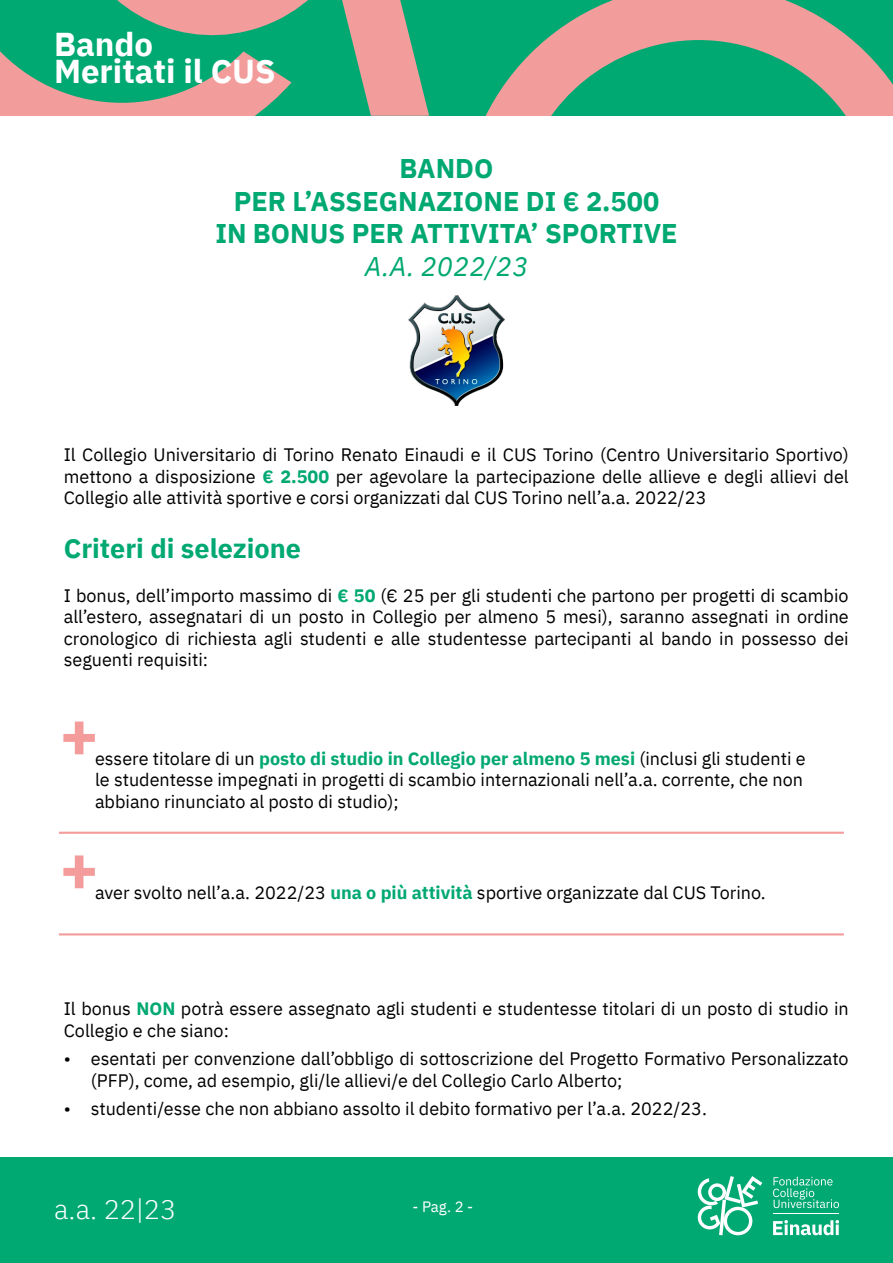
<style>
.page{position:relative;width:893px;height:1263px;background:#fff}
.page>*{position:absolute;margin:0;border:0;box-sizing:border-box;transform-origin:0 0}
.t1{font:700 67.5px/133.9px "IBM Plex Sans";color:#f39c9b}
.t2{font:700 33px/27.6px "IBM Plex Sans";color:#fff}
.t3{font:300 27.15px "IBM Plex Sans";color:#fff}
.t4{font:700 27px/32.4px "IBM Plex Sans";color:#00a872;text-align:center}
.t5{font:italic 27px "IBM Plex Sans";color:#00a872}
.t6{font:18px/21.6px "IBM Plex Sans";color:#000}
.t7{font:15px "IBM Plex Sans";color:#fff}
.s1{font-weight:700;color:#00a872}
</style>
<div class="page">
<svg style="left:431px;top:0;width:462px;height:116px;background:#65a283"></svg>
<svg style="left:0;top:0;width:429px;height:116px;background:#63a383"></svg>
<div style="left:0;top:1157px;width:893px;height:106px;background:#00a872"></div>
<svg style="left:773px;top:1177px;width:66px;height:31px"></svg>
<svg style="left:698px;top:1176px;width:64px;height:59px"></svg>
<svg style="left:773px;top:1220px;width:66px;height:15px"></svg>
<hr style="left:773px;top:1213px;width:66px;height:1px;background:#fff">
<img style="left:408px;top:296px;width:96px;height:110px">
<hr style="left:59px;top:832px;width:785px;height:2px;background:#f39c9b">
<hr style="left:59px;top:933px;width:785px;height:2px;background:#f39c9b">
<h2 class="t2" style="left:54px;top:27px;width:223px">Bando<br>Meritati il CUS</h2>
<h3 class="t4" style="left:215px;top:150px;width:464px">BANDO<br>PER L’ASSEGNAZIONE DI € 2.500<br>IN BONUS PER ATTIVITA’ SPORTIVE</h3>
<h3 class="t5" style="left:365px;top:245px;width:165px">A.A. 2022/23</h3>
<p class="t6" style="left:64px;top:442px;width:786px;text-align:justify">Il Collegio Universitario di Torino Renato Einaudi e il CUS Torino (Centro Universitario Sportivo) mettono a disposizione <span class="s1">€ 2.500</span> per agevolare la partecipazione delle allieve e degli allievi del Collegio alle attività sportive e corsi organizzati dal CUS Torino nell’a.a. 2022/23</p>
<h3 class="t4" style="left:64px;top:530px;width:239px">Criteri di selezione</h3>
<p class="t6" style="left:64px;top:583px;width:786px;text-align:justify">I bonus, dell’importo massimo di <span class="s1">€ 50</span> (€ 25 per gli studenti che partono per progetti di scambio all’estero, assegnatari di un posto in Collegio per almeno 5 mesi), saranno assegnati in ordine cronologico di richiesta agli studenti e alle studentesse partecipanti al bando in possesso dei seguenti requisiti:</p>
<h1 class="t1" style="left:59px;top:662px;width:42px">+ +</h1>
<p class="t6" style="left:95px;top:746px;width:712px">essere titolare di un <span class="s1">posto di studio in Collegio per almeno 5 mesi</span> (inclusi gli studenti e le studentesse impegnati in progetti di scambio internazionali nell’a.a. corrente, che non abbiano rinunciato al posto di studio);</p>
<p class="t6" style="left:95px;top:880px;width:672px">aver svolto nell’a.a. 2022/23 <span class="s1">una o più attività</span> sportive organizzate dal CUS Torino.</p>
<p class="t6" style="left:64px;top:996px;width:786px">Il bonus <span class="s1">NON</span> potrà essere assegnato agli studenti e studentesse titolari di un posto di studio in<br>Collegio e che siano:</p>
<p class="t6" style="left:91px;top:1046px;width:759px;text-indent:-27px">• esentati per convenzione dall’obbligo di sottoscrizione del Progetto Formativo Personalizzato (PFP), come, ad esempio, gli/le allievi/e del Collegio Carlo Alberto;</p>
<p class="t6" style="left:64px;top:1096px;width:645px">• studenti/esse che non abbiano assolto il debito formativo per l’a.a. 2022/23.</p>
<h3 class="t3" style="left:54px;top:1188px;width:124px">a.a. 22|23</h3>
<p class="t7" style="left:412px;top:1195px;width:62px">- Pag. 2 -</p>
</div>
